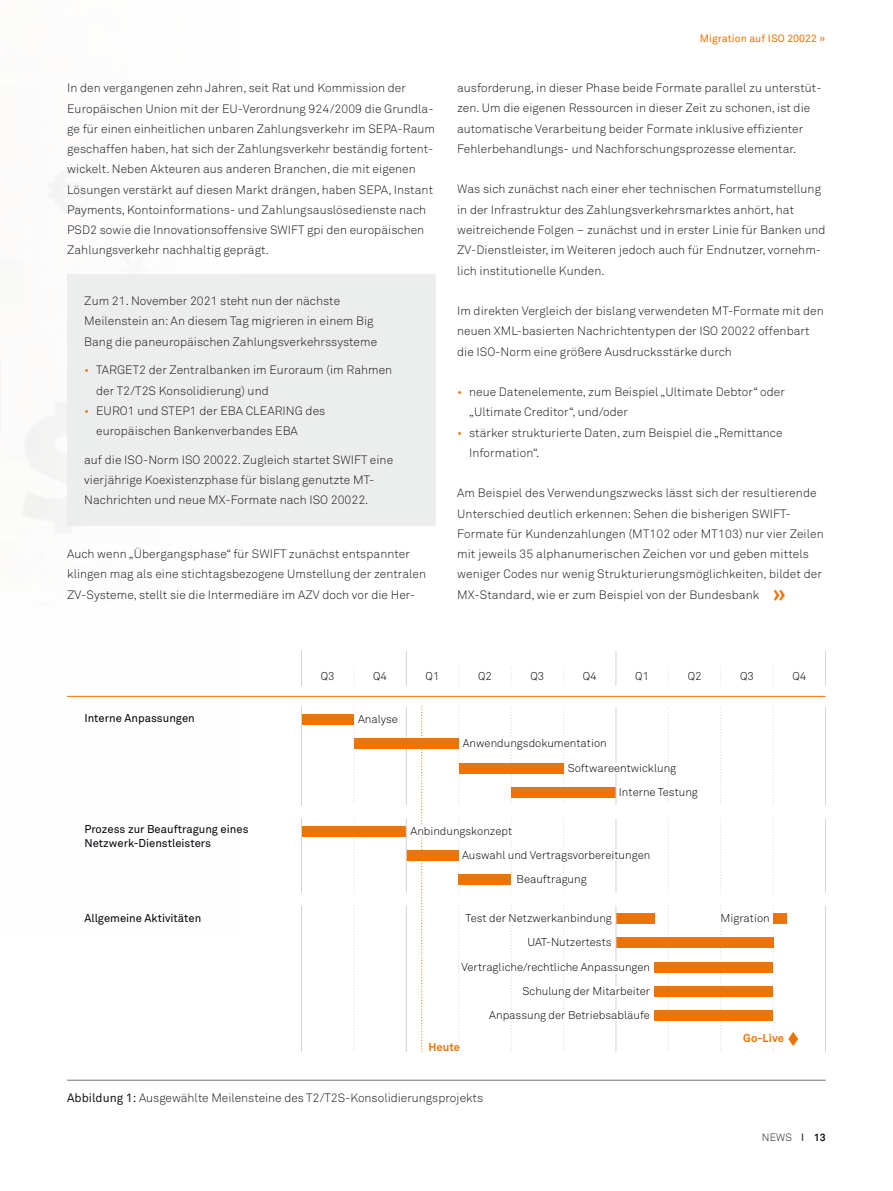
<style>
.page{position:relative;width:893px;height:1191px;background:#fff}
.page>*{position:absolute;margin:0;border:0;box-sizing:border-box;transform-origin:0 0}
.t1{font:300 12px/20.2px "Akkurat Std";letter-spacing:.005em;color:#1a171c}
.t2{font:300 11.25px "Akkurat Std";color:#000207}
.t3{font:11.25px/13.5px "Akkurat Std";color:#000207}
.t4{font:700 11.25px "Akkurat Std";color:#ec7404}
.t5{font:10.5px "Akkurat Pro";letter-spacing:.005em;color:#ec7404}
.t6{font:300 10.5px "Akkurat Std";color:#1a171c}
.s1{color:#ec7404}
.s2{font-weight:700;font-size:22.5px;color:#ec7404}
.s3{font-weight:400}
.s4{font-weight:700}
</style>
<div class="page">
<img style="left:0;top:168px;width:489px;height:768px">
<hr style="left:67px;top:1079px;width:759px;height:1px;background:#707172">
<div style="left:67px;top:274px;width:369px;height:251px;background:#eceded"></div>
<svg style="left:421px;top:707px;width:1px;height:345px"></svg>
<svg style="left:353px;top:707px;width:1px;height:98px"></svg>
<svg style="left:458px;top:707px;width:1px;height:98px"></svg>
<svg style="left:511px;top:709px;width:1px;height:95px"></svg>
<svg style="left:563px;top:707px;width:1px;height:97px"></svg>
<svg style="left:668px;top:707px;width:1px;height:98px"></svg>
<svg style="left:720px;top:709px;width:1px;height:95px"></svg>
<svg style="left:773px;top:707px;width:1px;height:97px"></svg>
<svg style="left:353px;top:818px;width:1px;height:74px"></svg>
<svg style="left:458px;top:818px;width:1px;height:74px"></svg>
<svg style="left:511px;top:818px;width:1px;height:72px"></svg>
<svg style="left:563px;top:818px;width:1px;height:72px"></svg>
<svg style="left:668px;top:818px;width:1px;height:72px"></svg>
<svg style="left:720px;top:818px;width:1px;height:72px"></svg>
<svg style="left:773px;top:818px;width:1px;height:72px"></svg>
<svg style="left:353px;top:905px;width:1px;height:147px"></svg>
<svg style="left:458px;top:905px;width:1px;height:136px"></svg>
<svg style="left:511px;top:905px;width:1px;height:147px"></svg>
<svg style="left:563px;top:905px;width:1px;height:147px"></svg>
<svg style="left:668px;top:905px;width:1px;height:147px"></svg>
<svg style="left:720px;top:905px;width:1px;height:147px"></svg>
<svg style="left:773px;top:905px;width:1px;height:147px"></svg>
<div style="left:301px;top:714px;width:53px;height:10px;background:#ec7404"></div>
<div style="left:459px;top:763px;width:105px;height:10px;background:#ec7404"></div>
<div style="left:511px;top:787px;width:105px;height:10px;background:#ec7404"></div>
<div style="left:301px;top:826px;width:105px;height:10px;background:#ec7404"></div>
<div style="left:406px;top:850px;width:53px;height:10px;background:#ec7404"></div>
<div style="left:459px;top:874px;width:52px;height:10px;background:#ec7404"></div>
<div style="left:616px;top:913px;width:39px;height:10px;background:#ec7404"></div>
<div style="left:773px;top:913px;width:14px;height:10px;background:#ec7404"></div>
<div style="left:616px;top:938px;width:157px;height:10px;background:#ec7404"></div>
<div style="left:655px;top:962px;width:118px;height:10px;background:#ec7404"></div>
<div style="left:655px;top:986px;width:118px;height:10px;background:#ec7404"></div>
<div style="left:655px;top:1010px;width:118px;height:10px;background:#ec7404"></div>
<svg style="left:788px;top:1032px;width:10px;height:14px"></svg>
<hr style="left:67px;top:696px;width:759px;height:1px;background:#ec7404">
<svg style="left:353px;top:667px;width:1px;height:19px"></svg>
<svg style="left:458px;top:667px;width:1px;height:19px"></svg>
<hr style="left:301px;top:650px;width:1px;height:36px;background:#d0d2d3">
<hr style="left:406px;top:650px;width:1px;height:36px;background:#d0d2d3">
<hr style="left:616px;top:650px;width:1px;height:36px;background:#d0d2d3">
<hr style="left:825px;top:650px;width:1px;height:36px;background:#d0d2d3">
<hr style="left:301px;top:707px;width:1px;height:98px;background:#d0d2d3">
<hr style="left:406px;top:707px;width:1px;height:98px;background:#d0d2d3">
<hr style="left:616px;top:707px;width:1px;height:98px;background:#d0d2d3">
<hr style="left:825px;top:707px;width:1px;height:98px;background:#d0d2d3">
<hr style="left:301px;top:818px;width:1px;height:74px;background:#d0d2d3">
<hr style="left:406px;top:818px;width:1px;height:74px;background:#d0d2d3">
<hr style="left:616px;top:818px;width:1px;height:74px;background:#d0d2d3">
<hr style="left:825px;top:818px;width:1px;height:74px;background:#d0d2d3">
<hr style="left:301px;top:905px;width:1px;height:147px;background:#d0d2d3">
<hr style="left:406px;top:905px;width:1px;height:147px;background:#d0d2d3">
<hr style="left:616px;top:905px;width:1px;height:147px;background:#d0d2d3">
<hr style="left:825px;top:905px;width:1px;height:147px;background:#d0d2d3">
<div style="left:359px;top:714px;width:39px;height:10px;background:#fff"></div>
<div style="left:463px;top:739px;width:144px;height:10px;background:#fff"></div>
<div style="left:568px;top:763px;width:108px;height:10px;background:#fff"></div>
<div style="left:619px;top:787px;width:80px;height:10px;background:#fff"></div>
<div style="left:411px;top:826px;width:101px;height:10px;background:#fff"></div>
<div style="left:462px;top:850px;width:188px;height:10px;background:#fff"></div>
<div style="left:517px;top:874px;width:69px;height:10px;background:#fff"></div>
<div style="left:466px;top:913px;width:146px;height:10px;background:#fff"></div>
<div style="left:717px;top:913px;width:52px;height:10px;background:#fff"></div>
<div style="left:527px;top:938px;width:85px;height:10px;background:#fff"></div>
<div style="left:463px;top:962px;width:187px;height:10px;background:#fff"></div>
<div style="left:522px;top:986px;width:128px;height:10px;background:#fff"></div>
<div style="left:490px;top:1010px;width:160px;height:10px;background:#fff"></div>
<div style="left:744px;top:1034px;width:40px;height:10px;background:#fff"></div>
<div style="left:354px;top:739px;width:105px;height:10px;background:#ec7404"></div>
<p class="t1" style="left:67px;top:78px;width:369px">In den vergangenen zehn Jahren, seit Rat und Kommission der Europäischen Union mit der EU-Verordnung 924/2009 die Grundla&shy;ge für einen einheitlichen unbaren Zahlungsverkehr im SEPA-Raum geschaffen haben, hat sich der Zahlungsverkehr beständig fortent&shy;wickelt. Neben Akteuren aus anderen Branchen, die mit eigenen Lösungen verstärkt auf diesen Markt drängen, haben SEPA, Instant Payments, Kontoinformations- und Zahlungsauslösedienste nach PSD2 sowie die Innovationsoffensive SWIFT gpi den europäischen Zahlungsverkehr nachhaltig geprägt.</p>
<p class="t1" style="left:84px;top:291px;width:294px">Zum 21. November 2021 steht nun der nächste<br>Meilenstein an: An diesem Tag migrieren in einem Big<br>Bang die paneuropäischen Zahlungsverkehrssysteme</p>
<p class="t1" style="left:96px;top:360px;width:298px;text-indent:-12px"><span class="s1">•</span> TARGET2 der Zentralbanken im Euroraum (im Rahmen der T2/T2S Konsolidierung) und</p>
<p class="t1" style="left:96px;top:400px;width:231px;text-indent:-12px"><span class="s1">•</span> EURO1 und STEP1 der EBA CLEARING des europäischen Bankenverbandes EBA</p>
<p class="t1" style="left:84px;top:449px;width:310px">auf die ISO-Norm ISO 20022. Zugleich startet SWIFT eine vierjährige Koexistenzphase für bislang genutzte MT-<br>Nachrichten und neue MX-Formate nach ISO 20022.</p>
<p class="t1" style="left:67px;top:544px;width:360px">Auch wenn „Übergangsphase“ für SWIFT zunächst entspannter klingen mag als eine stichtagsbezogene Umstellung der zentralen<br>ZV-Systeme, stellt sie die Intermediäre im AZV doch vor die Her-</p>
<p class="t5" style="left:700px;top:32px;width:127px">Migration auf ISO 20022 »</p>
<p class="t1" style="left:457px;top:78px;width:366px">ausforderung, in dieser Phase beide Formate parallel zu unterstüt&shy;zen. Um die eigenen Ressourcen in dieser Zeit zu schonen, ist die automatische Verarbeitung beider Formate inklusive effizienter Fehlerbehandlungs- und Nachforschungsprozesse elementar.</p>
<p class="t1" style="left:457px;top:179px;width:370px">Was sich zunächst nach einer eher technischen Formatumstellung in der Infrastruktur des Zahlungsverkehrsmarktes anhört, hat weitreichende Folgen – zunächst und in erster Linie für Banken und ZV-Dienstleister, im Weiteren jedoch auch für Endnutzer, vornehm&shy;lich institutionelle Kunden.</p>
<p class="t1" style="left:457px;top:301px;width:368px">Im direkten Vergleich der bislang verwendeten MT-Formate mit den neuen XML-basierten Nachrichtentypen der ISO 20022 offenbart die ISO-Norm eine größere Ausdrucksstärke durch</p>
<p class="t1" style="left:469px;top:382px;width:317px;text-indent:-12px"><span class="s1">•</span> neue Datenelemente, zum Beispiel „Ultimate Debtor“ oder „Ultimate Creditor“, und/oder</p>
<p class="t1" style="left:469px;top:422px;width:315px;text-indent:-12px"><span class="s1">•</span> stärker strukturierte Daten, zum Beispiel die „Remittance<br>Information“.</p>
<p class="t1" style="left:457px;top:483px;width:368px">Am Beispiel des Verwendungszwecks lässt sich der resultierende Unterschied deutlich erkennen: Sehen die bisherigen SWIFT-Formate für Kundenzahlungen (MT102 oder MT103) nur vier Zeilen mit jeweils 35 alphanumerischen Zeichen vor und geben mittels weniger Codes nur wenig Strukturierungsmöglichkeiten, bildet der MX-Standard, wie er zum Beispiel von der Bundesbank <span class="s2">»</span></p>
<p class="t3" style="left:84px;top:711px;width:112px">Interne Anpassungen</p>
<p class="t3" style="left:84px;top:822px;width:166px">Prozess zur Beauftragung eines<br>Netzwerk-Dienstleisters</p>
<p class="t3" style="left:84px;top:911px;width:118px">Allgemeine Aktivitäten</p>
<p class="t2" style="left:321px;top:669px;width:15px">Q3</p>
<p class="t2" style="left:373px;top:669px;width:15px">Q4</p>
<p class="t2" style="left:426px;top:669px;width:15px">Q1</p>
<p class="t2" style="left:478px;top:669px;width:15px">Q2</p>
<p class="t2" style="left:530px;top:669px;width:15px">Q3</p>
<p class="t2" style="left:583px;top:669px;width:15px">Q4</p>
<p class="t2" style="left:635px;top:669px;width:15px">Q1</p>
<p class="t2" style="left:688px;top:669px;width:15px">Q2</p>
<p class="t2" style="left:740px;top:669px;width:15px">Q3</p>
<p class="t2" style="left:792px;top:669px;width:15px">Q4</p>
<p class="t2" style="left:358px;top:712px;width:41px">Analyse</p>
<p class="t2" style="left:463px;top:737px;width:145px">Anwendungsdokumentation</p>
<p class="t2" style="left:568px;top:761px;width:110px">Softwareentwicklung</p>
<p class="t2" style="left:619px;top:785px;width:80px">Interne Testung</p>
<p class="t2" style="left:411px;top:824px;width:103px">Anbindungskonzept</p>
<p class="t2" style="left:462px;top:848px;width:190px">Auswahl und Vertragsvorbereitungen</p>
<p class="t2" style="left:517px;top:872px;width:72px">Beauftragung</p>
<p class="t2" style="left:466px;top:911px;width:148px">Test der Netzwerkanbindung</p>
<p class="t2" style="left:720px;top:911px;width:51px">Migration</p>
<p class="t2" style="left:527px;top:935px;width:86px">UAT-Nutzertests</p>
<p class="t2" style="left:461px;top:960px;width:190px">Vertragliche/rechtliche Anpassungen</p>
<p class="t2" style="left:523px;top:984px;width:129px">Schulung der Mitarbeiter</p>
<p class="t2" style="left:489px;top:1008px;width:162px">Anpassung der Betriebsabläufe</p>
<p class="t4" style="left:743px;top:1031px;width:42px">Go-Live</p>
<p class="t4" style="left:429px;top:1040px;width:33px">Heute</p>
<p class="t1" style="left:67px;top:1087px;width:417px"><span class="s3">Abbildung 1:</span> Ausgewählte Meilensteine des T2/T2S-Konsolidierungsprojekts</p>
<p class="t6" style="left:762px;top:1131px;width:65px">NEWS <span class="s3">I</span> <span class="s4">13</span></p>
</div>
